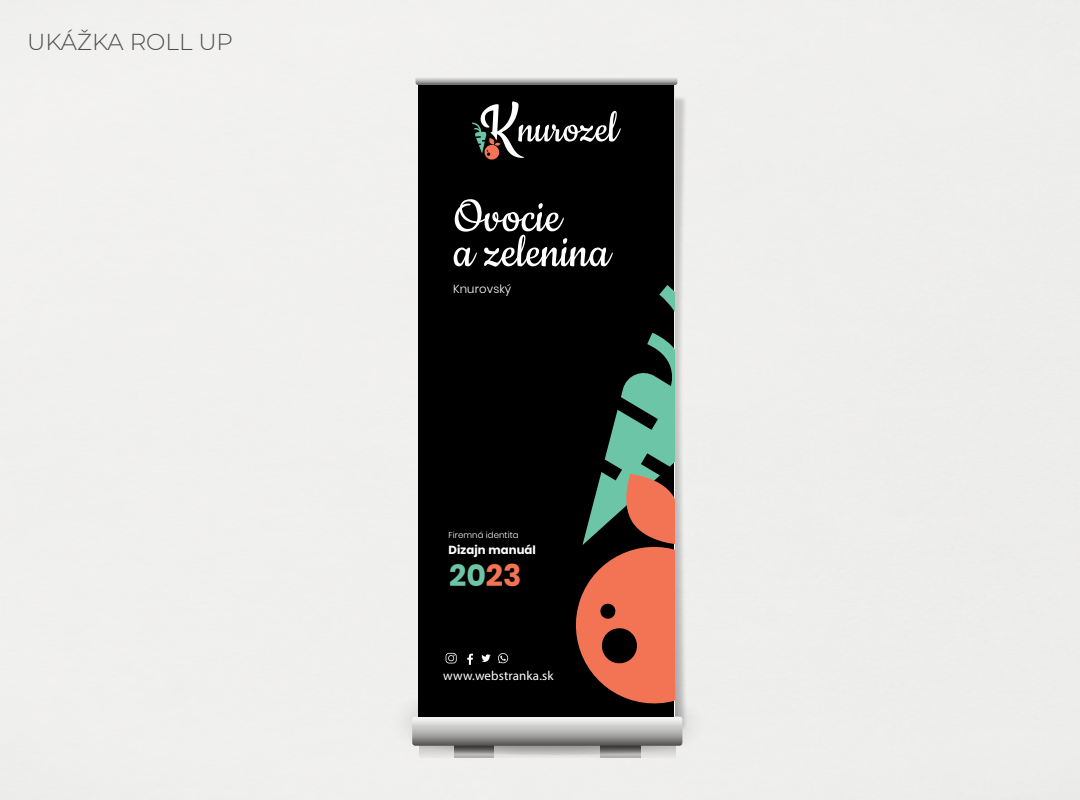
<style>
.page{position:relative;width:1080px;height:800px;background:#f0efee}
.page>*{position:absolute;margin:0;border:0;box-sizing:border-box;transform-origin:0 0}
.t1{font:52.3px "Cookie";color:#fff}
.t2{font:700 30.3px "Poppins";color:#6dc5a8}
.t3{font:300 23px "Montserrat";color:#4b4e51}
.t4{font:13px "Manjari";letter-spacing:.01em;color:#fff}
.t5{font:300 11.7px "Poppins";letter-spacing:.01em;color:#fff}
.t6{font:700 11.6px "Poppins";letter-spacing:.01em;color:#fff}
.t7{font:300 8.5px "Poppins";letter-spacing:.01em;color:#fff}
.s1{color:#f37454}
</style>
<div class="page">
<img style="left:558px;top:60px;width:166px;height:707px">
<svg style="left:420px;top:756px;width:255px;height:2px"></svg>
<svg style="left:416px;top:76px;width:261px;height:9px;background:#b5b5b4"></svg>
<div style="left:419px;top:85px;width:255px;height:632px;background:#000"></div>
<svg style="left:339px;top:285px;width:416px;height:471px"></svg>
<svg style="left:472px;top:101px;width:149px;height:59px"></svg>
<h3 class="t3" style="left:27px;top:27px;width:207px">UKÁŽKA ROLL UP</h3>
<h1 class="t1" style="left:454px;top:190px;width:109px">Ovocie</h1>
<h1 class="t1" style="left:454px;top:225px;width:157px">a zelenina</h1>
<p class="t5" style="left:453px;top:282px;width:60px">Knurovský</p>
<p class="t7" style="left:449px;top:530px;width:72px">Firemná identita</p>
<h2 class="t2" style="left:449px;top:557px;width:74px">20<span class="s1">23</span></h2>
<p class="t6" style="left:449px;top:543px;width:89px">Dizajn manuál</p>
<p class="t4" style="left:443px;top:668px;width:112px">www.webstranka.sk</p>
</div>
